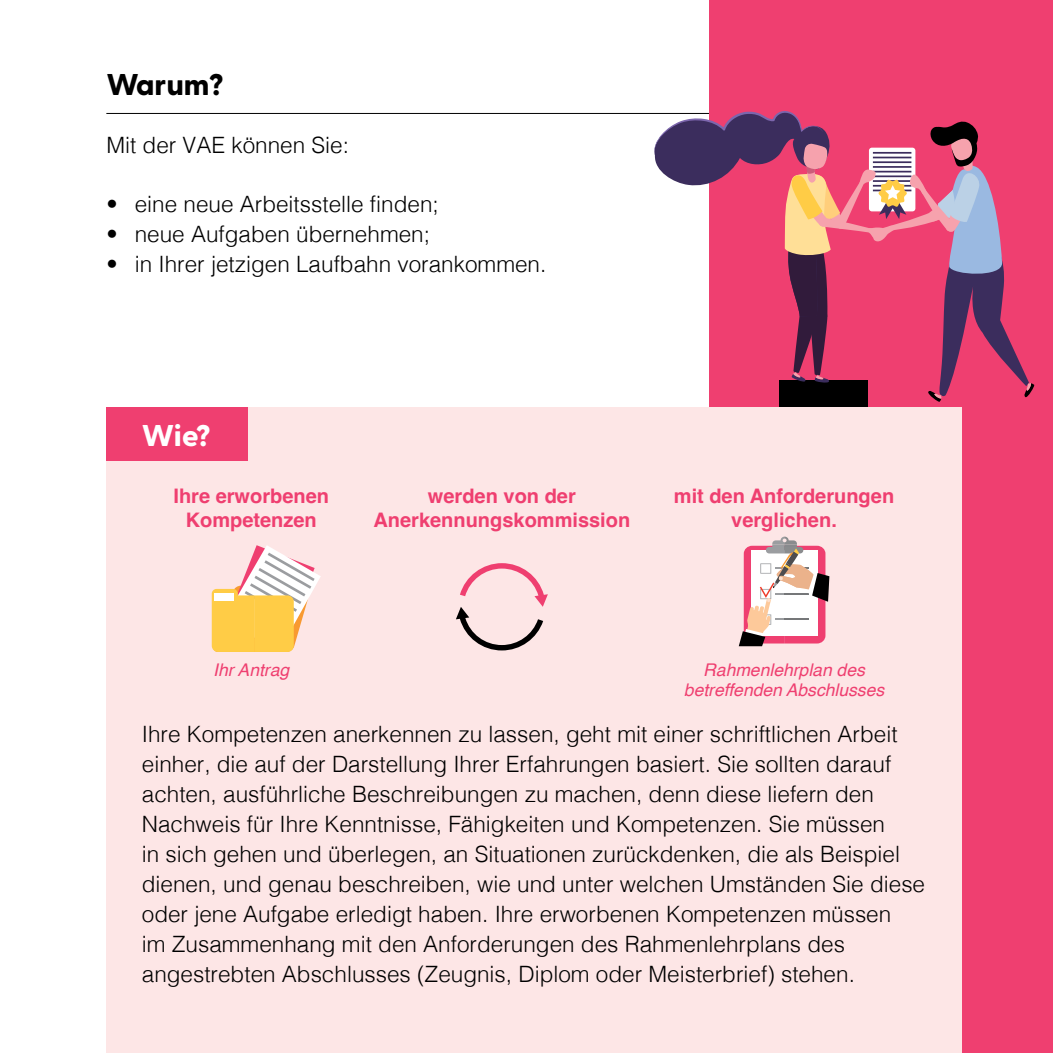
<style>
.page{position:relative;width:1053px;height:1053px;background:#fff}
.page>*{position:absolute;margin:0;border:0;box-sizing:border-box;transform-origin:0 0}
.H2_LU_schwaarz{font:800 30px "Greycliff CF";color:#000}
.H2_FR{font:800 30px "Greycliff CF";color:#fff}
.Fliestext_LU{font:300 22.5px/30px "Helvetica";color:#000}
.Nieweninfo_Lu{font:700 20px "Helvetica";color:#ef3f70}
.Nieweninfo_2_Lu{font:italic 17.5px/20px "Helvetica";color:#ef3f70;text-align:center}
</style>
<div class="page">
<hr style="left:106px;top:113px;width:608px;height:1px;background:#000">
<div style="left:709px;top:0;width:343px;height:1052px;background:#ef3f70"></div>
<div style="left:779px;top:380px;width:88px;height:27px;background:#000"></div>
<div style="left:106px;top:407px;width:856px;height:645px;background:#fde6e6"></div>
<div style="left:106px;top:407px;width:142px;height:54px;background:#ef3f70"></div>
<svg style="left:212px;top:545px;width:109px;height:107px"></svg>
<div style="left:215px;top:593px;width:19px;height:8px;background:#fff"></div>
<svg style="left:738px;top:536px;width:91px;height:110px"></svg>
<svg style="left:456px;top:563px;width:92px;height:87px"></svg>
<svg style="left:651px;top:111px;width:384px;height:292px"></svg>
<h2 class="H2_LU_schwaarz" style="left:106px;top:61px;width:118px">Warum?</h2>
<p class="Fliestext_LU" style="left:106px;top:129px;width:244px">Mit der VAE können Sie:</p>
<p class="Fliestext_LU" style="left:106px;top:187px;width:334px">• eine neue Arbeitsstelle finden;</p>
<p class="Fliestext_LU" style="left:106px;top:217px;width:325px">• neue Aufgaben übernehmen;</p>
<p class="Fliestext_LU" style="left:106px;top:247px;width:441px">• in Ihrer jetzigen Laufbahn vorankommen.</p>
<h2 class="H2_FR" style="left:142px;top:413px;width:70px">Wie?</h2>
<p class="Nieweninfo_Lu" style="left:173px;top:484px;width:157px">Ihre erworbenen</p>
<p class="Nieweninfo_Lu" style="left:186px;top:508px;width:133px">Kompetenzen</p>
<p class="Nieweninfo_Lu" style="left:428px;top:484px;width:149px">werden von der</p>
<p class="Nieweninfo_Lu" style="left:373px;top:508px;width:258px">Anerkennungskommission</p>
<p class="Nieweninfo_Lu" style="left:674px;top:484px;width:222px">mit den Anforderungen</p>
<p class="Nieweninfo_Lu" style="left:731px;top:508px;width:107px">verglichen.</p>
<p class="Nieweninfo_2_Lu" style="left:213px;top:660px;width:77px">Ihr Antrag</p>
<p class="Nieweninfo_2_Lu" style="left:684px;top:660px;width:202px">Rahmenlehrplan des betreffenden Abschlusses</p>
<p class="Fliestext_LU" style="left:142px;top:717px;width:784px">Ihre Kompetenzen anerkennen zu lassen, geht mit einer schriftlichen Arbeit einher, die auf der Darstellung Ihrer Erfahrungen basiert. Sie sollten darauf achten, ausführliche Beschreibungen zu machen, denn diese liefern den Nachweis für Ihre Kenntnisse, Fähigkeiten und Kompetenzen. Sie müssen<br>in sich gehen und überlegen, an Situationen zurückdenken, die als Beispiel dienen, und genau beschreiben, wie und unter welchen Umständen Sie diese oder jene Aufgabe erledigt haben. Ihre erworbenen Kompetenzen müssen<br>im Zusammenhang mit den Anforderungen des Rahmenlehrplans des angestrebten Abschlusses (Zeugnis, Diplom oder Meisterbrief) stehen.</p>
</div>
